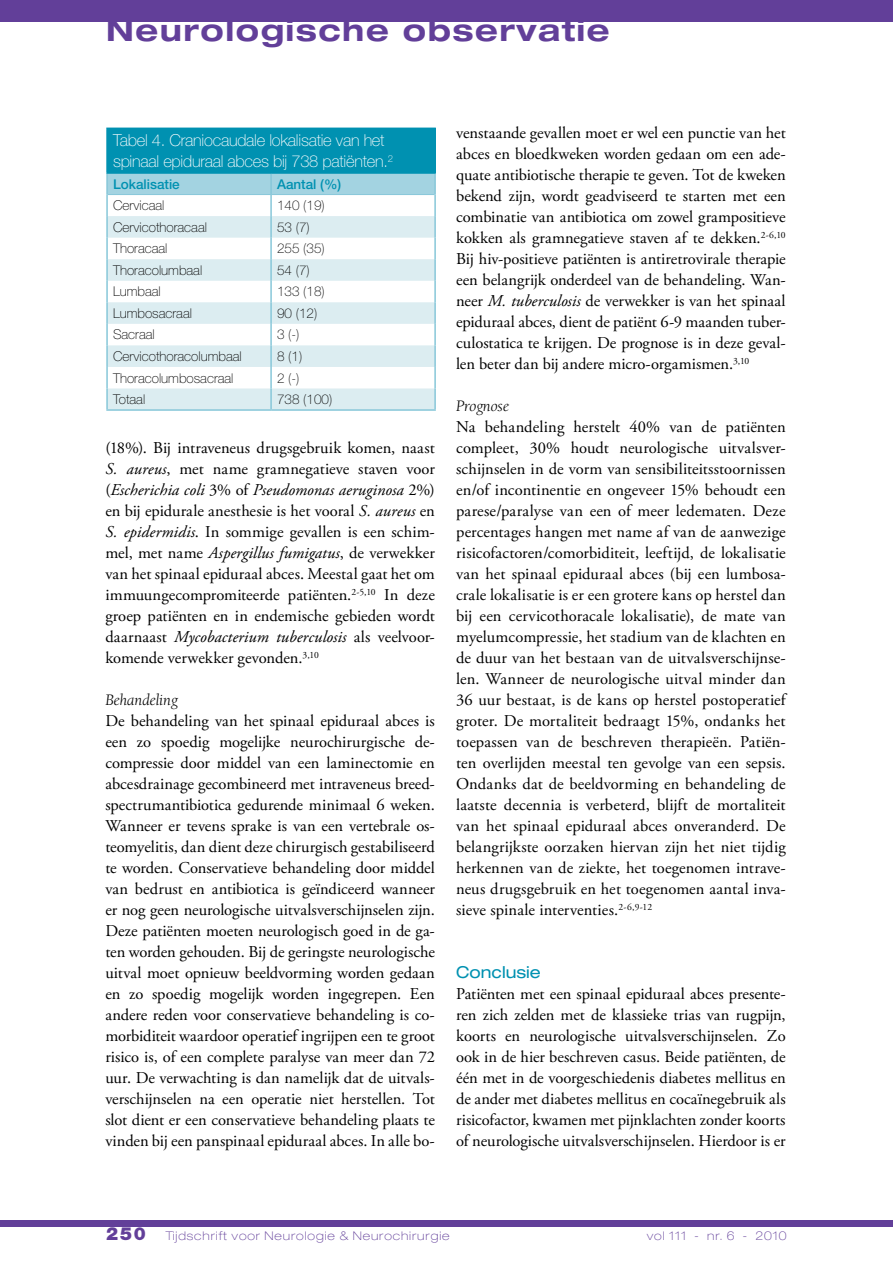
<style>
.page{position:relative;width:893px;height:1263px;background:#fff}
.page>*{position:absolute;margin:0;border:0;box-sizing:border-box;transform-origin:0 0}
.t1{font:700 expanded 30px "Helvetica Neue LT Std";letter-spacing:.05em;color:#623f99}
.t2{font:900 18px "Helvetica Neue LT Std";color:#623f99}
.t3{font:16.5px/21px "Adobe Garamond Pro";color:#000;text-align:justify}
.t4{font:100 16.5px/21px "Helvetica Neue LT Std";letter-spacing:-.015em;color:#fff}
.t5{font:italic 16.5px "Berkeley Oldstyle IT Cby BT";color:#000}
.t6{font:expanded 16.5px "Helvetica Neue LT Std";color:#0091b1}
.t7{font:100 13.5px "Helvetica Neue LT Std";color:#000}
.t8{font:500 13.5px "Helvetica Neue LT Std";color:#0091b1}
.t9{font:100 expanded 12px "Helvetica Neue LT Std";letter-spacing:.075em;color:#623f99}
.s1{font-style:italic}
</style>
<div class="page">
<div style="left:0;top:1220px;width:893px;height:7px;background:#623f99"></div>
<div style="left:0;top:0;width:893px;height:21px;background:#623f99"></div>
<div style="left:107px;top:128px;width:328px;height:45px;background:#0091b1"></div>
<div style="left:108px;top:174px;width:326px;height:20px;background:#a3d3e1"></div>
<svg style="left:108px;top:216px;width:326px;height:193px;fill:#dcedf1"></svg>
<hr style="left:106px;top:195px;width:2px;height:21px;background:#87c7d9">
<hr style="left:270px;top:195px;width:2px;height:21px;background:#87c7d9">
<hr style="left:434px;top:195px;width:2px;height:21px;background:#87c7d9">
<hr style="left:106px;top:238px;width:2px;height:21px;background:#87c7d9">
<hr style="left:270px;top:238px;width:2px;height:21px;background:#87c7d9">
<hr style="left:434px;top:238px;width:2px;height:21px;background:#87c7d9">
<hr style="left:106px;top:281px;width:2px;height:21px;background:#87c7d9">
<hr style="left:270px;top:281px;width:2px;height:21px;background:#87c7d9">
<hr style="left:434px;top:281px;width:2px;height:21px;background:#87c7d9">
<hr style="left:106px;top:324px;width:2px;height:21px;background:#87c7d9">
<hr style="left:270px;top:324px;width:2px;height:21px;background:#87c7d9">
<hr style="left:434px;top:324px;width:2px;height:21px;background:#87c7d9">
<hr style="left:106px;top:367px;width:2px;height:21px;background:#87c7d9">
<hr style="left:270px;top:367px;width:2px;height:21px;background:#87c7d9">
<hr style="left:434px;top:367px;width:2px;height:21px;background:#87c7d9">
<hr style="left:106px;top:174px;width:2px;height:21px;background:#87c7d9">
<hr style="left:270px;top:174px;width:2px;height:20px;background:#87c7d9">
<hr style="left:434px;top:174px;width:2px;height:21px;background:#87c7d9">
<hr style="left:108px;top:194px;width:163px;height:1px;background:#87c7d9">
<hr style="left:271px;top:194px;width:163px;height:1px;background:#87c7d9">
<hr style="left:106px;top:216px;width:2px;height:22px;background:#87c7d9">
<hr style="left:270px;top:216px;width:2px;height:22px;background:#87c7d9">
<hr style="left:434px;top:216px;width:2px;height:22px;background:#87c7d9">
<hr style="left:106px;top:259px;width:2px;height:22px;background:#87c7d9">
<hr style="left:270px;top:259px;width:2px;height:22px;background:#87c7d9">
<hr style="left:434px;top:259px;width:2px;height:22px;background:#87c7d9">
<hr style="left:106px;top:302px;width:2px;height:22px;background:#87c7d9">
<hr style="left:270px;top:302px;width:2px;height:22px;background:#87c7d9">
<hr style="left:434px;top:302px;width:2px;height:22px;background:#87c7d9">
<hr style="left:106px;top:345px;width:2px;height:22px;background:#87c7d9">
<hr style="left:270px;top:345px;width:2px;height:22px;background:#87c7d9">
<hr style="left:434px;top:345px;width:2px;height:22px;background:#87c7d9">
<hr style="left:106px;top:388px;width:2px;height:21px;background:#87c7d9">
<hr style="left:270px;top:388px;width:2px;height:21px;background:#87c7d9">
<hr style="left:434px;top:388px;width:2px;height:21px;background:#87c7d9">
<hr style="left:106px;top:409px;width:165px;height:2px;background:#87c7d9">
<hr style="left:271px;top:409px;width:165px;height:2px;background:#87c7d9">
<hr style="left:106px;top:128px;width:165px;height:1px;background:#0091b1">
<hr style="left:106px;top:129px;width:2px;height:43px;background:#0091b1">
<hr style="left:271px;top:128px;width:165px;height:1px;background:#0091b1">
<hr style="left:106px;top:172px;width:165px;height:2px;background:#0091b1">
<hr style="left:271px;top:172px;width:165px;height:2px;background:#0091b1">
<hr style="left:434px;top:129px;width:2px;height:43px;background:#0091b1">
<h1 class="t1" style="left:106px;top:11px;width:505px">Neurologische observatie</h1>
<p class="t4" style="left:113px;top:130px;width:281px">Tabel 4. Craniocaudale lokalisatie van het spinaal epiduraal abces bij 738 patiënten.<sup>2</sup></p>
<p class="t8" style="left:113px;top:176px;width:68px">Lokalisatie</p>
<p class="t8" style="left:277px;top:176px;width:66px">Aantal (%)</p>
<p class="t7" style="left:113px;top:198px;width:53px">Cervicaal</p>
<p class="t7" style="left:277px;top:198px;width:49px">140 (19)</p>
<p class="t7" style="left:113px;top:219px;width:96px">Cervicothoracaal</p>
<p class="t7" style="left:277px;top:219px;width:34px">53 (7)</p>
<p class="t7" style="left:113px;top:241px;width:56px">Thoracaal</p>
<p class="t7" style="left:277px;top:241px;width:49px">255 (35)</p>
<p class="t7" style="left:113px;top:262px;width:91px">Thoracolumbaal</p>
<p class="t7" style="left:277px;top:262px;width:34px">54 (7)</p>
<p class="t7" style="left:113px;top:284px;width:49px">Lumbaal</p>
<p class="t7" style="left:277px;top:284px;width:49px">133 (18)</p>
<p class="t7" style="left:113px;top:305px;width:81px">Lumbosacraal</p>
<p class="t7" style="left:277px;top:305px;width:42px">90 (12)</p>
<p class="t7" style="left:113px;top:327px;width:43px">Sacraal</p>
<p class="t7" style="left:277px;top:327px;width:24px">3 (-)</p>
<p class="t7" style="left:113px;top:348px;width:130px">Cervicothoracolumbaal</p>
<p class="t7" style="left:277px;top:348px;width:27px">8 (1)</p>
<p class="t7" style="left:113px;top:370px;width:122px">Thoracolumbosacraal</p>
<p class="t7" style="left:277px;top:370px;width:24px">2 (-)</p>
<p class="t7" style="left:113px;top:392px;width:34px">Totaal</p>
<p class="t7" style="left:277px;top:392px;width:57px">738 (100)</p>
<p class="t3" style="left:105px;top:438px;width:331px">(18%). Bij intraveneus drugsgebruik komen, naast <span class="s1">S. aureus</span>, met name gramnegatieve staven voor (<span class="s1">Escherichia coli</span> 3% of <span class="s1">Pseudomonas aeruginosa</span> 2%) en bij epidurale anesthesie is het vooral <span class="s1">S. aureus</span> en <span class="s1">S. epidermidis</span>. In sommige gevallen is een schim&shy;mel, met name <span class="s1">Aspergillus fumigatus</span>, de verwekker van het spinaal epiduraal abces. Meestal gaat het om immuungecompromiteerde patiënten.<sup>2-5,10</sup> In deze groep patiënten en in endemische gebieden wordt daarnaast <span class="s1">Mycobacterium tuberculosis</span> als veelvoor&shy;komende verwekker gevonden.<sup>3,10</sup></p>
<p class="t5" style="left:105px;top:690px;width:74px">Behandeling</p>
<p class="t3" style="left:105px;top:711px;width:331px">De behandeling van het spinaal epiduraal abces is een zo spoedig mogelijke neurochirurgische de&shy;compressie door middel van een laminectomie en abcesdrainage gecombineerd met intraveneus breed&shy;spectrumantibiotica gedurende minimaal 6 weken.<br>Wanneer er tevens sprake is van een vertebrale os&shy;teomyelitis, dan dient deze chirurgisch gestabiliseerd te worden. Conservatieve behandeling door middel van bedrust en antibiotica is geïndiceerd wanneer er nog geen neurologische uitvalsverschijnselen zijn.<br>Deze patiënten moeten neurologisch goed in de ga&shy;ten worden gehouden. Bij de geringste neurologische uitval moet opnieuw beeldvorming worden gedaan en zo spoedig mogelijk worden ingegrepen. Een andere reden voor conservatieve behandeling is co&shy;morbiditeit waardoor operatief ingrijpen een te groot risico is, of een complete paralyse van meer dan 72 uur. De verwachting is dan namelijk dat de uitvals&shy;verschijnselen na een operatie niet herstellen. Tot slot dient er een conservatieve behandeling plaats te vinden bij een panspinaal epiduraal abces. In alle bo-</p>
<p class="t3" style="left:456px;top:123px;width:331px">venstaande gevallen moet er wel een punctie van het abces en bloedkweken worden gedaan om een ade&shy;quate antibiotische therapie te geven. Tot de kweken bekend zijn, wordt geadviseerd te starten met een combinatie van antibiotica om zowel grampositieve kokken als gramnegatieve staven af te dekken.<sup>2-6,10<br></sup>Bij hiv-positieve patiënten is antiretrovirale therapie een belangrijk onderdeel van de behandeling. Wan&shy;neer <span class="s1">M. tuberculosis</span> de verwekker is van het spinaal epiduraal abces, dient de patiënt 6-9 maanden tuber&shy;culostatica te krijgen. De prognose is in deze geval&shy;len beter dan bij andere micro-orgamismen.<sup>3,10</sup></p>
<p class="t5" style="left:456px;top:396px;width:55px">Prognose</p>
<p class="t3" style="left:456px;top:417px;width:331px">Na behandeling herstelt 40% van de patiënten compleet, 30% houdt neurologische uitvalsver&shy;schijnselen in de vorm van sensibiliteitsstoornissen en/of incontinentie en ongeveer 15% behoudt een parese/paralyse van een of meer ledematen. Deze percentages hangen met name af van de aanwezige risicofactoren/comorbiditeit, leeftijd, de lokalisatie van het spinaal epiduraal abces (bij een lumbosa&shy;crale lokalisatie is er een grotere kans op herstel dan bij een cervicothoracale lokalisatie), de mate van myelumcompressie, het stadium van de klachten en de duur van het bestaan van de uitvalsverschijnse&shy;len. Wanneer de neurologische uitval minder dan 36 uur bestaat, is de kans op herstel postoperatief groter. De mortaliteit bedraagt 15%, ondanks het toepassen van de beschreven therapieën. Patiën&shy;ten overlijden meestal ten gevolge van een sepsis.<br>Ondanks dat de beeldvorming en behandeling de laatste decennia is verbeterd, blijft de mortaliteit van het spinaal epiduraal abces onveranderd. De belangrijkste oorzaken hiervan zijn het niet tijdig herkennen van de ziekte, het toegenomen intrave&shy;neus drugsgebruik en het toegenomen aantal inva&shy;sieve spinale interventies.<sup>2-6,9-12</sup></p>
<p class="t6" style="left:456px;top:962px;width:86px">Conclusie</p>
<p class="t3" style="left:456px;top:984px;width:331px">Patiënten met een spinaal epiduraal abces presente&shy;ren zich zelden met de klassieke trias van rugpijn, koorts en neurologische uitvalsverschijnselen. Zo ook in de hier beschreven casus. Beide patiënten, de één met in de voorgeschiedenis diabetes mellitus en de ander met diabetes mellitus en cocaïnegebruik als risicofactor, kwamen met pijnklachten zonder koorts of neurologische uitvalsverschijnselen. Hierdoor is er</p>
<p class="t2" style="left:106px;top:1222px;width:41px">250</p>
<p class="t9" style="left:166px;top:1228px;width:285px">Tijdschrift voor Neurologie &amp; Neurochirurgie</p>
<p class="t9" style="left:647px;top:1228px;width:142px">vol 111 - nr. 6 - 2010</p>
</div>
